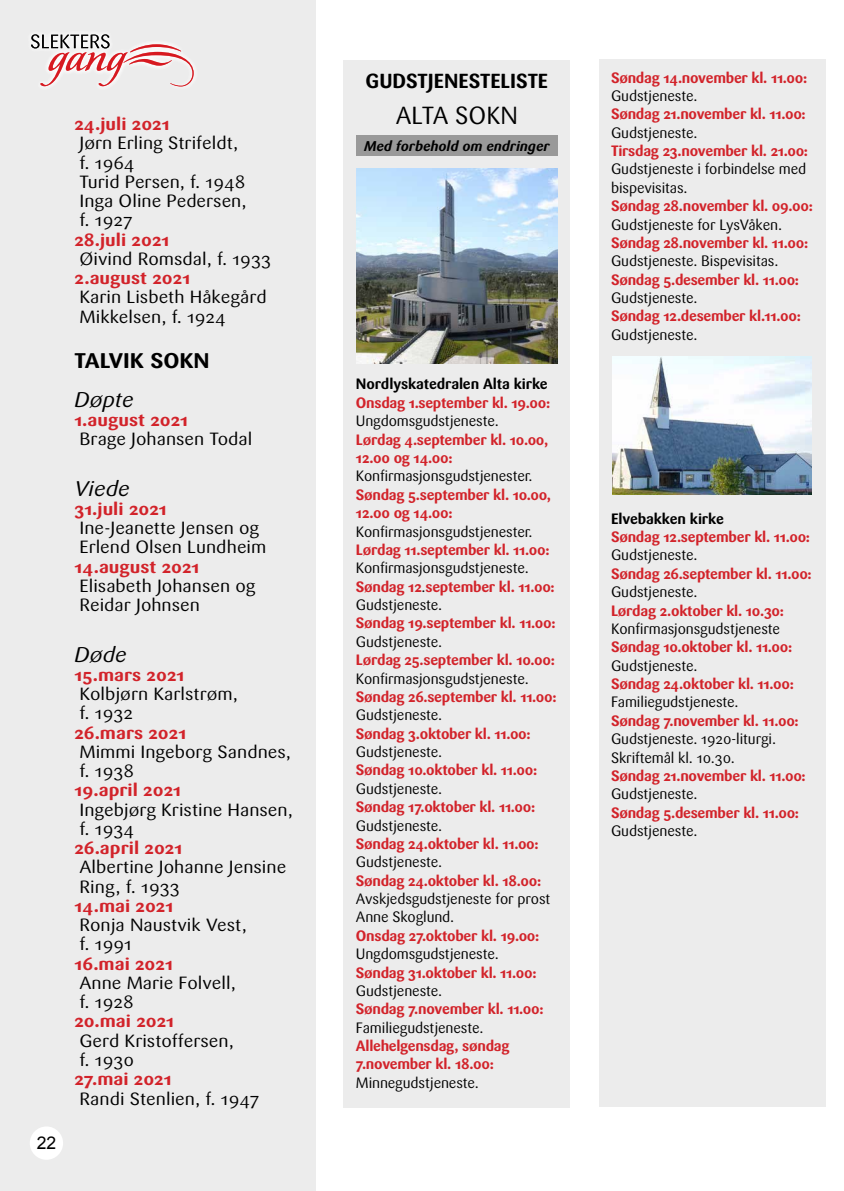
<style>
.page{position:relative;width:844px;height:1191px;background:#fff}
.page>*{position:absolute;margin:0;border:0;box-sizing:border-box;transform-origin:0 0}
.t1{font:24.5px "Sari";color:#000}
.t2{font:italic 21px "Sari";color:#000;scale:1.08 1}
.t3{font:700 21px "Sari";color:#000;scale:1.08 1}
.t4{font:700 20.12px "Sari";color:#000}
.t5{font:17.5px/19.2px "Sari";color:#000;scale:1.08 1}
.t6{font:700 17.5px "Sari";color:#d2232a;scale:1.08 1}
.t7{font:17.5px "Arial";color:#000}
.t8{font:700 14.88px/18.4px "Sari";letter-spacing:-.02em;color:#d2232a}
.t9{font:14.88px/18.4px "Sari";letter-spacing:-.01em;color:#000}
.t10{font:700 14.88px "Sari";letter-spacing:-.01em;color:#000}
.t11{font:italic 700 14px "Sari";color:#000}
.s1{font-weight:700;color:#d2232a}
</style>
<div class="page">
<div style="left:0;top:0;width:315px;height:1191px;background:#ececec"></div>
<div style="left:343px;top:60px;width:227px;height:1047px;background:#ececec"></div>
<div style="left:356px;top:135px;width:201px;height:21px;background:#999"></div>
<div style="left:598px;top:59px;width:227px;height:1047px;background:#ececec"></div>
<img style="left:356px;top:168px;width:201px;height:195px">
<img style="left:612px;top:356px;width:199px;height:139px">
<svg style="left:31px;top:34px;width:163px;height:52px"></svg>
<div style="left:30px;top:1126px;width:33px;height:33px;background:#fff;border-radius:50%"></div>
<p class="t7" style="left:37px;top:1131px;width:21px">22</p>
<p class="t6" style="left:74px;top:113px;width:90px">24.juli 2021</p>
<p class="t5" style="left:79px;top:134px;width:156px">Jørn Erling Strifeldt, f. 1964<br>Turid Persen, f. 1948<br>Inga Oline Pedersen, f. 1927</p>
<p class="t6" style="left:74px;top:229px;width:90px">28.juli 2021</p>
<p class="t5" style="left:79px;top:249px;width:179px">Øivind Romsdal, f. 1933</p>
<p class="t6" style="left:74px;top:267px;width:109px">2.august 2021</p>
<p class="t5" style="left:79px;top:288px;width:175px">Karin Lisbeth Håkegård<br>Mikkelsen, f. 1924</p>
<h2 class="t3" style="left:74px;top:348px;width:127px">TALVIK SOKN</h2>
<h2 class="t2" style="left:74px;top:387px;width:56px">Døpte</h2>
<p class="t6" style="left:74px;top:409px;width:107px">1.august 2021</p>
<p class="t5" style="left:79px;top:430px;width:161px">Brage Johansen Todal</p>
<h2 class="t2" style="left:74px;top:476px;width:53px">Viede</h2>
<p class="t6" style="left:74px;top:498px;width:87px">31.juli 2021</p>
<p class="t5" style="left:79px;top:518px;width:175px">Ine-Jeanette Jensen og<br>Erlend Olsen Lundheim</p>
<p class="t6" style="left:74px;top:556px;width:117px">14.august 2021</p>
<p class="t5" style="left:79px;top:576px;width:165px">Elisabeth Johansen og<br>Reidar Johnsen</p>
<h2 class="t2" style="left:74px;top:642px;width:50px">Døde</h2>
<p class="t6" style="left:74px;top:664px;width:103px">15.mars 2021</p>
<p class="t5" style="left:79px;top:684px;width:148px">Kolbjørn Karlstrøm, f. 1932</p>
<p class="t6" style="left:74px;top:722px;width:105px">26.mars 2021</p>
<p class="t5" style="left:79px;top:742px;width:197px">Mimmi Ingeborg Sandnes, f. 1938</p>
<p class="t6" style="left:74px;top:780px;width:100px">19.april 2021</p>
<p class="t5" style="left:79px;top:800px;width:199px">Ingebjørg Kristine Hansen, f. 1934</p>
<p class="t6" style="left:74px;top:837px;width:102px">26.april 2021</p>
<p class="t5" style="left:79px;top:858px;width:193px">Albertine Johanne Jensine<br>Ring, f. 1933</p>
<p class="t6" style="left:74px;top:895px;width:93px">14.mai 2021</p>
<p class="t5" style="left:79px;top:915px;width:156px">Ronja Naustvik Vest, f. 1991</p>
<p class="t6" style="left:74px;top:953px;width:93px">16.mai 2021</p>
<p class="t5" style="left:79px;top:973px;width:146px">Anne Marie Folvell, f. 1928</p>
<p class="t6" style="left:74px;top:1011px;width:94px">20.mai 2021</p>
<p class="t5" style="left:79px;top:1031px;width:144px">Gerd Kristoffersen, f. 1930</p>
<p class="t6" style="left:74px;top:1068px;width:92px">27.mai 2021</p>
<p class="t5" style="left:79px;top:1089px;width:168px">Randi Stenlien, f. 1947</p>
<h3 class="t4" style="left:365px;top:68px;width:184px">GUDSTJENESTELISTE</h3>
<h1 class="t1" style="left:396px;top:101px;width:123px">ALTA SOKN</h1>
<p class="t11" style="left:364px;top:137px;width:187px">Med forbehold om endringer</p>
<p class="t10" style="left:356px;top:375px;width:193px">Nordlyskatedralen Alta kirke</p>
<p class="t8" style="left:356px;top:393px;width:196px">Onsdag 1.september kl. 19.00:</p>
<p class="t9" style="left:356px;top:412px;width:144px">Ungdomsgudstjeneste.</p>
<p class="t8" style="left:356px;top:430px;width:194px">Lørdag 4.september kl. 10.00,<br>12.00 og 14.00:</p>
<p class="t9" style="left:356px;top:467px;width:178px">Konfirmasjonsgudstjenester.</p>
<p class="t8" style="left:356px;top:485px;width:197px">Søndag 5.september kl. 10.00,<br>12.00 og 14.00:</p>
<p class="t9" style="left:356px;top:522px;width:178px">Konfirmasjonsgudstjenester.</p>
<p class="t8" style="left:356px;top:540px;width:195px">Lørdag 11.september kl. 11.00:</p>
<p class="t9" style="left:356px;top:559px;width:200px">Konfirmasjonsgudstjeneste.<br><span class="s1">Søndag 12</span>.<span class="s1">september kl. 11.00:<br></span>Gudstjeneste.</p>
<p class="t8" style="left:356px;top:614px;width:201px">Søndag 19.september kl. 11.00:</p>
<p class="t9" style="left:356px;top:632px;width:88px">Gudstjeneste.</p>
<p class="t8" style="left:356px;top:651px;width:200px">Lørdag 25.september kl. 10.00:</p>
<p class="t9" style="left:356px;top:669px;width:174px">Konfirmasjonsgudstjeneste.</p>
<p class="t8" style="left:356px;top:687px;width:202px">Søndag 26.september kl. 11.00:</p>
<p class="t9" style="left:356px;top:706px;width:88px">Gudstjeneste.</p>
<p class="t8" style="left:356px;top:724px;width:176px">Søndag 3.oktober kl. 11.00:</p>
<p class="t9" style="left:356px;top:743px;width:88px">Gudstjeneste.</p>
<p class="t8" style="left:356px;top:761px;width:183px">Søndag 10.oktober kl. 11.00:</p>
<p class="t9" style="left:356px;top:779px;width:88px">Gudstjeneste.</p>
<p class="t8" style="left:356px;top:798px;width:181px">Søndag 17.oktober kl. 11.00:</p>
<p class="t9" style="left:356px;top:816px;width:88px">Gudstjeneste.</p>
<p class="t8" style="left:356px;top:834px;width:184px">Søndag 24.oktober kl. 11.00:</p>
<p class="t9" style="left:356px;top:853px;width:88px">Gudstjeneste.</p>
<p class="t8" style="left:356px;top:871px;width:187px">Søndag 24.oktober kl. 18.00:</p>
<p class="t9" style="left:356px;top:890px;width:196px">Avskjedsgudstjeneste for prost<br>Anne Skoglund.</p>
<p class="t8" style="left:356px;top:926px;width:185px">Onsdag 27.oktober kl. 19.00:</p>
<p class="t9" style="left:356px;top:945px;width:144px">Ungdomsgudstjeneste.</p>
<p class="t8" style="left:356px;top:963px;width:182px">Søndag 31.oktober kl. 11.00:</p>
<p class="t9" style="left:356px;top:981px;width:88px">Gudstjeneste.</p>
<p class="t8" style="left:356px;top:1000px;width:189px">Søndag 7.november kl. 11.00:</p>
<p class="t9" style="left:356px;top:1018px;width:129px">Familiegudstjeneste.</p>
<p class="t8" style="left:356px;top:1036px;width:155px">Allehelgensdag, søndag<br>7.november kl. 18.00:</p>
<p class="t9" style="left:356px;top:1073px;width:124px">Minnegudstjeneste.</p>
<p class="t8" style="left:611px;top:68px;width:198px">Søndag 14.november kl. 11.00:</p>
<p class="t9" style="left:611px;top:87px;width:88px">Gudstjeneste.</p>
<p class="t8" style="left:611px;top:105px;width:196px">Søndag 21.november kl. 11.00:</p>
<p class="t9" style="left:611px;top:123px;width:88px">Gudstjeneste.</p>
<p class="t8" style="left:611px;top:142px;width:198px">Tirsdag 23.november kl. 21.00:</p>
<p class="t9" style="left:611px;top:160px;width:197px">Gudstjeneste i forbindelse med bispevisitas.</p>
<p class="t8" style="left:611px;top:197px;width:203px">Søndag 28.november kl. 09.00:</p>
<p class="t9" style="left:611px;top:215px;width:172px">Gudstjeneste for LysVåken.</p>
<p class="t8" style="left:611px;top:233px;width:198px">Søndag 28.november kl. 11.00:</p>
<p class="t9" style="left:611px;top:252px;width:169px">Gudstjeneste. Bispevisitas.</p>
<p class="t8" style="left:611px;top:270px;width:189px">Søndag 5.desember kl. 11.00:</p>
<p class="t9" style="left:611px;top:289px;width:88px">Gudstjeneste.</p>
<p class="t8" style="left:611px;top:307px;width:191px">Søndag 12.desember kl.11.00:</p>
<p class="t9" style="left:611px;top:325px;width:88px">Gudstjeneste.</p>
<p class="t10" style="left:611px;top:509px;width:114px">Elvebakken kirke</p>
<p class="t8" style="left:611px;top:527px;width:200px">Søndag 12.september kl. 11.00:</p>
<p class="t9" style="left:611px;top:546px;width:88px">Gudstjeneste.</p>
<p class="t8" style="left:611px;top:564px;width:202px">Søndag 26.september kl. 11.00:</p>
<p class="t9" style="left:611px;top:583px;width:88px">Gudstjeneste.</p>
<p class="t8" style="left:611px;top:601px;width:174px">Lørdag 2.oktober kl. 10.30:</p>
<p class="t9" style="left:611px;top:619px;width:170px">Konfirmasjonsgudstjeneste</p>
<p class="t8" style="left:611px;top:638px;width:183px">Søndag 10.oktober kl. 11.00:</p>
<p class="t9" style="left:611px;top:656px;width:88px">Gudstjeneste.</p>
<p class="t8" style="left:611px;top:674px;width:184px">Søndag 24.oktober kl. 11.00:</p>
<p class="t9" style="left:611px;top:693px;width:129px">Familiegudstjeneste.</p>
<p class="t8" style="left:611px;top:711px;width:189px">Søndag 7.november kl. 11.00:</p>
<p class="t9" style="left:611px;top:730px;width:166px">Gudstjeneste. 1920-liturgi.<br>Skriftemål kl. 10.30.</p>
<p class="t8" style="left:611px;top:766px;width:196px">Søndag 21.november kl. 11.00:</p>
<p class="t9" style="left:611px;top:785px;width:88px">Gudstjeneste.</p>
<p class="t8" style="left:611px;top:803px;width:189px">Søndag 5.desember kl. 11.00:</p>
<p class="t9" style="left:611px;top:822px;width:88px">Gudstjeneste.</p>
</div>
